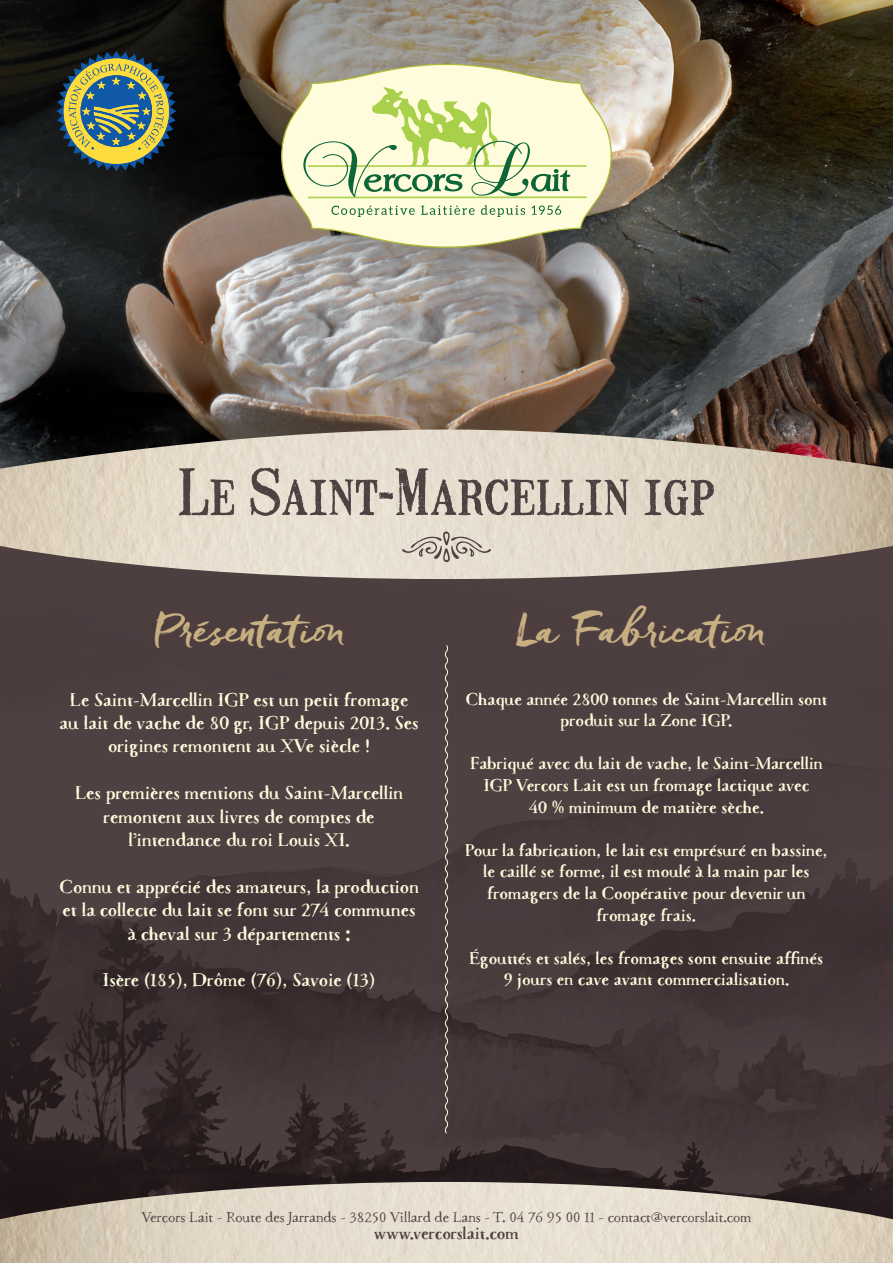
<style>
.page{position:relative;width:893px;height:1263px;background:#fff}
.page>*{position:absolute;margin:0;border:0;box-sizing:border-box;transform-origin:0 0}
.t1{font:60px "Mailart Rubberstamp";color:#4f4042}
.t2{font:45px "Freeland";letter-spacing:-.02em;color:#c8af82}
.t3{font:700 19.5px/23.4px "Macarons";color:#fffcdc;text-align:center}
.t4{font:700 18px/21.6px "Macarons";color:#fffcdc;text-align:center}
.t5{font:700 18px "Macarons";color:#4f4042}
.t6{font:15px "Macarons";color:#4f4042}
</style>
<div class="page">
<img style="left:0;top:579px;width:893px;height:603px">
<img style="left:0;top:1182px;width:893px;height:81px">
<svg style="left:444px;top:644px;width:5px;height:490px;background:#71655f"></svg>
<img style="left:0;top:0;width:893px;height:429px">
<svg style="left:280px;top:14px;width:332px;height:280px;background:#b5b09f"></svg>
<hr style="left:308px;top:196px;width:278px;height:2px;background:#a9d04b">
<hr style="left:308px;top:165px;width:278px;height:2px;background:#a9d04b">
<svg style="left:302px;top:87px;width:268px;height:110px;background:#dfe9ba"></svg>
<svg style="left:331px;top:206px;width:84px;height:11px"></svg>
<svg style="left:421px;top:205px;width:54px;height:10px"></svg>
<svg style="left:481px;top:205px;width:44px;height:12px"></svg>
<svg style="left:531px;top:205px;width:30px;height:10px"></svg>
<img style="left:0;top:429px;width:893px;height:150px">
<svg style="left:402px;top:531px;width:89px;height:32px;background:#cdc4b9"></svg>
<svg style="left:56px;top:51px;width:120px;height:120px;background:#667354"></svg>
<h1 class="t1" style="left:178px;top:446px;width:539px">Le Saint-Marcellin igp</h1>
<h2 class="t2" style="left:154px;top:600px;width:197px">Présentation</h2>
<h2 class="t2" style="left:517px;top:600px;width:254px">La Fabrication</h2>
<p class="t3" style="left:60px;top:688px;width:361px">Le Saint-Marcellin IGP est un petit fromage au lait de vache de 80 gr, IGP depuis 2013. Ses origines remontent au XVe siècle !</p>
<p class="t3" style="left:75px;top:781px;width:330px">Les premières mentions du Saint-Marcellin remontent aux livres de comptes de l’intendance du roi Louis XI.</p>
<p class="t3" style="left:59px;top:875px;width:361px">Connu et apprécié des amateurs, la production et la collecte du lait se font sur 274 communes à cheval sur 3 départements :</p>
<p class="t3" style="left:103px;top:969px;width:274px">Isère (185), Drôme (76), Savoie (13)</p>
<p class="t4" style="left:465px;top:688px;width:363px">Chaque année 2800 tonnes de Saint-Marcellin sont produit sur la Zone IGP.</p>
<p class="t4" style="left:470px;top:753px;width:354px">Fabriqué avec du lait de vache, le Saint-Marcellin<br>IGP Vercors Lait est un fromage lactique avec<br>40 % minimum de matière sèche.</p>
<p class="t4" style="left:465px;top:839px;width:364px">Pour la fabrication, le lait est emprésuré en bassine, le caillé se forme, il est moulé à la main par les fromagers de la Coopérative pour devenir un fromage frais.</p>
<p class="t4" style="left:469px;top:947px;width:355px">Égouttés et salés, les fromages sont ensuite affinés<br>9 jours en cave avant commercialisation.</p>
<p class="t6" style="left:141px;top:1208px;width:611px">Vercors Lait - Route des Jarrands - 38250 Villard de Lans - T. 04 76 95 00 11 - contact@vercorslait.com</p>
<p class="t5" style="left:374px;top:1222px;width:147px">www.vercorslait.com</p>
</div>
